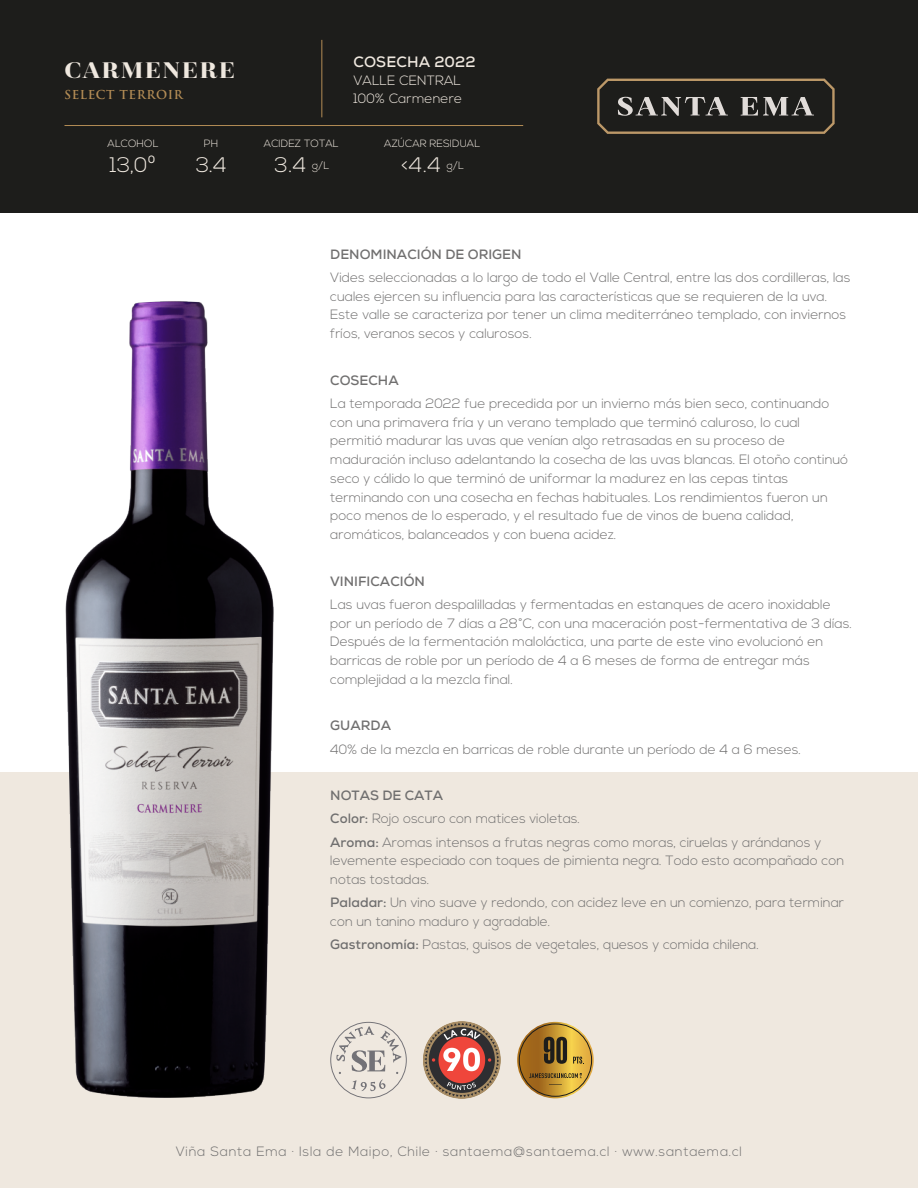
<style>
.page{position:relative;width:918px;height:1188px;background:#fff}
.page>*{position:absolute;margin:0;border:0;box-sizing:border-box;transform-origin:0 0}
.t1{font:900 28.5px "Revista";letter-spacing:.05em;color:#efe8df}
.t2{font:300 21px "Nexa";color:#efe8df}
.t3{font:300 21px "Nexa";color:#efe8df}
.t4{font:700 15px "Nexa";letter-spacing:.01em;color:#efe8df}
.t5{font:300 13.5px/18.8px "Nexa";color:#706f6f}
.t6{font:300 13.5px "Nexa";letter-spacing:.05em;color:#706f6f}
.t7{font:700 13.5px "Nexa";color:#706f6f}
.t8{font:300 13.5px/18px "Nexa";letter-spacing:.01em;color:#efe8df}
.t9{font:600 12px "Trajan Pro 3";letter-spacing:.05em;color:#b38c55}
.t10{font:300 10.5px "Nexa";letter-spacing:.01em;color:#efe8df}
.s1{font-weight:700}
</style>
<div class="page">
<div style="left:0;top:772px;width:918px;height:416px;background:#efe8df"></div>
<svg style="left:330px;top:1022px;width:77px;height:76px"></svg>
<div style="left:0;top:0;width:918px;height:213px;background:#1d1d1b"></div>
<hr style="left:64px;top:125px;width:459px;height:1px;background:#b38c55">
<img style="left:65px;top:301px;width:209px;height:797px">
<hr style="left:321px;top:40px;width:1px;height:77px;background:#b38c55">
<svg style="left:597px;top:79px;width:238px;height:55px"></svg>
<img style="left:424px;top:1022px;width:76px;height:76px">
<svg style="left:517px;top:1022px;width:77px;height:76px;background:#bf9032"></svg>
<svg style="left:573px;top:1057px;width:11px;height:7px"></svg>
<svg style="left:529px;top:1073px;width:53px;height:5px"></svg>
<svg style="left:549px;top:1084px;width:13px;height:1px"></svg>
<div style="left:519px;top:1024px;width:73px;height:73px;border:1px solid #1d1d1b;border-radius:50%"></div>
<svg style="left:544px;top:1037px;width:23px;height:27px"></svg>
<h1 class="t1" style="left:64px;top:53px;width:172px">carmenere</h1>
<p class="t9" style="left:64px;top:86px;width:120px">SELECT TERROIR</p>
<p class="t4" style="left:353px;top:52px;width:124px">COSECHA 2022</p>
<p class="t8" style="left:353px;top:72px;width:110px">VALLE CENTRAL<br>100% Carmenere</p>
<p class="t10" style="left:108px;top:137px;width:52px">ALCOHOL</p>
<p class="t10" style="left:204px;top:137px;width:16px">PH</p>
<p class="t10" style="left:264px;top:137px;width:76px">ACIDEZ TOTAL</p>
<p class="t10" style="left:384px;top:137px;width:97px">AZÚCAR RESIDUAL</p>
<h2 class="t3" style="left:110px;top:153px;width:48px">13,0º</h2>
<h2 class="t3" style="left:196px;top:153px;width:32px">3.4</h2>
<h2 class="t2" style="left:274px;top:153px;width:57px">3.4 <sup>g/L</sup></h2>
<h2 class="t2" style="left:401px;top:153px;width:64px">&lt;4.4 <sup>g/L</sup></h2>
<p class="t7" style="left:330px;top:245px;width:193px">DENOMINACIÓN DE ORIGEN</p>
<p class="t5" style="left:330px;top:269px;width:522px">Vides seleccionadas a lo largo de todo el Valle Central, entre las dos cordilleras, las cuales ejercen su influencia para las características que se requieren de la uva.<br>Este valle se caracteriza por tener un clima mediterráneo templado, con inviernos fríos, veranos secos y calurosos.</p>
<p class="t7" style="left:330px;top:371px;width:70px">COSECHA</p>
<p class="t5" style="left:330px;top:395px;width:520px">La temporada 2022 fue precedida por un invierno más bien seco, continuando con una primavera fría y un verano templado que terminó caluroso, lo cual permitió madurar las uvas que venían algo retrasadas en su proceso de maduración incluso adelantando la cosecha de las uvas blancas. El otoño continuó seco y cálido lo que terminó de uniformar la madurez en las cepas tintas terminando con una cosecha en fechas habituales. Los rendimientos fueron un poco menos de lo esperado, y el resultado fue de vinos de buena calidad, aromáticos, balanceados y con buena acidez.</p>
<p class="t7" style="left:330px;top:572px;width:96px">VINIFICACIÓN</p>
<p class="t5" style="left:330px;top:596px;width:523px">Las uvas fueron despalilladas y fermentadas en estanques de acero inoxidable por un período de 7 días a 28°C, con una maceración post-fermentativa de 3 días.<br>Después de la fermentación maloláctica, una parte de este vino evolucionó en barricas de roble por un período de 4 a 6 meses de forma de entregar más complejidad a la mezcla final.</p>
<p class="t7" style="left:330px;top:717px;width:62px">GUARDA</p>
<p class="t5" style="left:330px;top:740px;width:472px">40% de la mezcla en barricas de roble durante un período de 4 a 6 meses.</p>
<p class="t5" style="left:330px;top:785px;width:493px;line-height:23.2px"><span class="s1">NOTAS DE CATA<br>Color:</span> Rojo oscuro con matices violetas.<br><span class="s1">Aroma:</span> Aromas intensos a frutas negras como moras, ciruelas y arándanos y</p>
<p class="t5" style="left:330px;top:852px;width:515px">levemente especiado con toques de pimienta negra. Todo esto acompañado con notas tostadas.</p>
<p class="t5" style="left:330px;top:894px;width:515px"><span class="s1">Paladar:</span> Un vino suave y redondo, con acidez leve en un comienzo, para terminar con un tanino maduro y agradable.</p>
<p class="t5" style="left:330px;top:936px;width:430px"><span class="s1">Gastronomía:</span> Pastas, guisos de vegetales, quesos y comida chilena.</p>
<p class="t6" style="left:176px;top:1143px;width:568px">Viña Santa Ema · Isla de Maipo, Chile · santaema@santaema.cl · www.santaema.cl</p>
</div>
